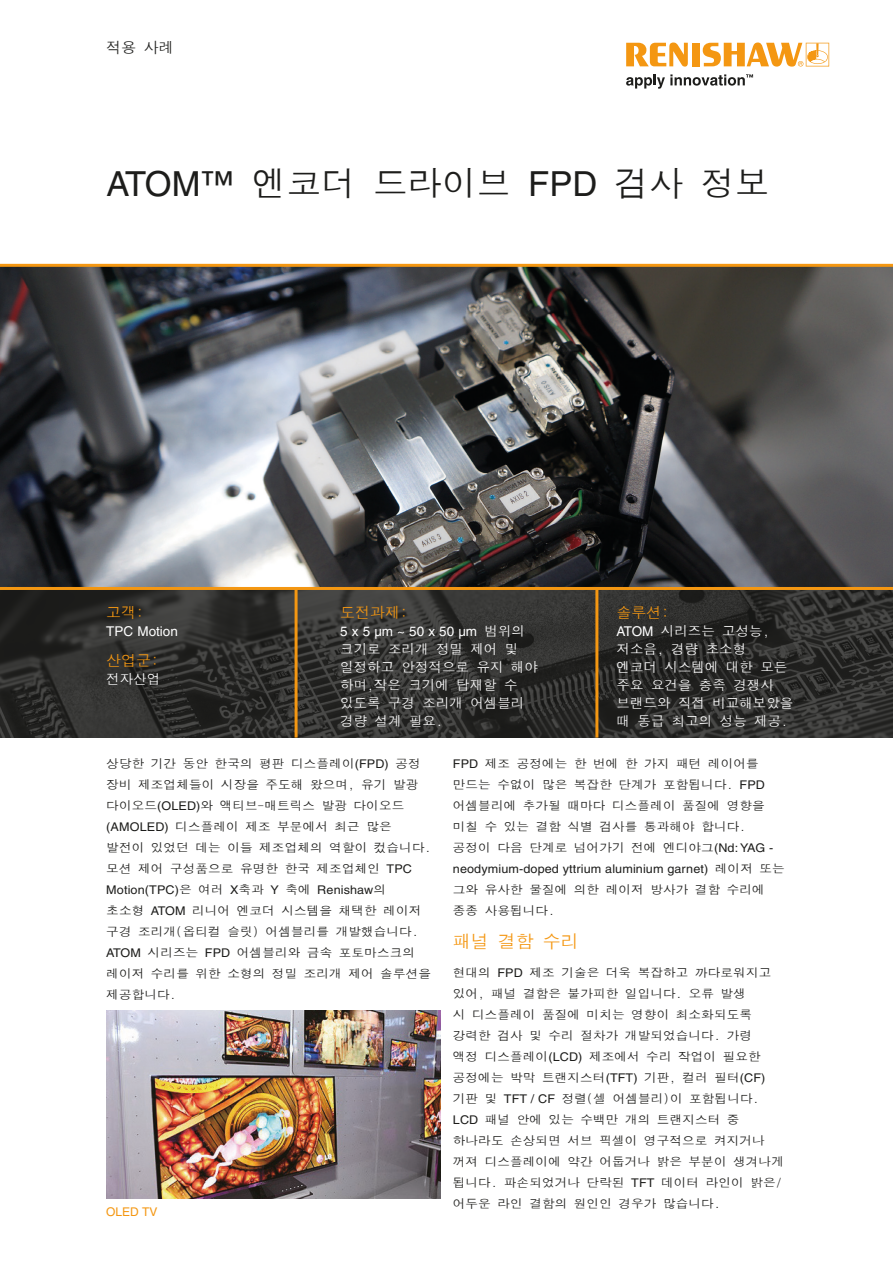
<style>
.page{position:relative;width:893px;height:1263px;background:#fff}
.page>*{position:absolute;margin:0;border:0;box-sizing:border-box;transform-origin:0 0}
.Case_study__Title_24{font:34.5px "Dotum Che";color:#1d1d1b}
.Main_body_heading_te{font:18px "Dotum Che";color:#f49712}
.Industry_box__Headin{font:15px "Dotum Che";color:#f49712}
.Case_study__Front_pa{font:15px "Dotum Che";color:#1d1d1b}
.Industry_box__Main_t{font:13.5px/18px "Dotum Che";color:#fff}
.Industry_box__Main_t-2{font:13.5px "Helvetica";color:#fff}
.t1{font:12px/21px "Dotum Che";letter-spacing:.01em;color:#1d1d1b;scale:1.05 1}
.Caption_text_7pt{font:12px "Helvetica";color:#f49712}
.s1{font-family:"Helvetica"}
</style>
<div class="page">
<svg style="left:0;top:590px;width:893px;height:147px;background:#2f2f2d"></svg>
<hr style="left:295px;top:589px;width:3px;height:148px;background:#f49712">
<hr style="left:595px;top:589px;width:3px;height:148px;background:#f49712">
<svg style="left:626px;top:43px;width:62px;height:24px"></svg>
<div style="left:692px;top:43px;width:8px;height:23px;background:#f49712"></div>
<svg style="left:703px;top:43px;width:126px;height:24px"></svg>
<svg style="left:626px;top:74px;width:127px;height:15px"></svg>
<img style="left:0;top:264px;width:893px;height:326px">
<img style="left:106px;top:1010px;width:334px;height:188px">
<p class="Case_study__Front_pa" style="left:106px;top:40px;width:69px">적용 사례</p>
<p class="Case_study__Title_24" style="left:106px;top:166px;width:665px"><span class="s1">ATOM™</span> 엔코더 드라이브 <span class="s1">FPD</span> 검사 정보</p>
<p class="Industry_box__Headin" style="left:106px;top:605px;width:39px">고객:</p>
<p class="Industry_box__Main_t-2" style="left:106px;top:623px;width:73px">TPC Motion</p>
<p class="Industry_box__Headin" style="left:106px;top:653px;width:54px">산업군:</p>
<p class="Industry_box__Main_t" style="left:106px;top:670px;width:55px">전자산업</p>
<p class="Industry_box__Headin" style="left:340px;top:605px;width:69px">도전과제:</p>
<p class="Industry_box__Main_t" style="left:340px;top:622px;width:199px"><span class="s1">5 x 5 μm ~ 50 x 50 μm</span> 범위의 크기로 조리개 정밀 제어 및 일정하고 안정적으로 유지 해야 하며,작은 크기에 탑재할 수 있도록 구경 조리개 어셈블리 경량 설계 필요.</p>
<p class="Industry_box__Headin" style="left:617px;top:605px;width:54px">솔루션:</p>
<p class="Industry_box__Main_t" style="left:617px;top:622px;width:178px"><span class="s1">ATOM</span> 시리즈는 고성능, 저소음, 경량 초소형<br>엔코더 시스템에 대한 모든 주요 요건을 충족 경쟁사 브랜드와 직접 비교해보았을 때 동급 최고의 성능 제공.</p>
<p class="t1" style="left:106px;top:753px;width:311px">상당한 기간 동안 한국의 평판 디스플레이<span class="s1">(FPD)</span> 공정 장비 제조업체들이 시장을 주도해 왔으며, 유기 발광 다이오드<span class="s1">(OLED)</span>와 액티브-매트릭스 발광 다이오드 <span class="s1">(AMOLED)</span> 디스플레이 제조 부문에서 최근 많은 발전이 있었던 데는 이들 제조업체의 역할이 컸습니다. 모션 제어 구성품으로 유명한 한국 제조업체인 <span class="s1">TPC<br>Motion(TPC)</span>은 여러 <span class="s1">X</span>축과 <span class="s1">Y</span> 축에 <span class="s1">Renishaw</span>의<br>초소형 <span class="s1">ATOM</span> 리니어 엔코더 시스템을 채택한 레이저 구경 조리개(옵티컬 슬릿) 어셈블리를 개발했습니다.<br><span class="s1">ATOM</span> 시리즈는 <span class="s1">FPD</span> 어셈블리와 금속 포토마스크의 레이저 수리를 위한 소형의 정밀 조리개 제어 솔루션을 제공합니다.</p>
<p class="t1" style="left:453px;top:753px;width:318px"><span class="s1">FPD</span> 제조 공정에는 한 번에 한 가지 패턴 레이어를 만드는 수없이 많은 복잡한 단계가 포함됩니다. <span class="s1">FPD </span>어셈블리에 추가될 때마다 디스플레이 품질에 영향을 미칠 수 있는 결함 식별 검사를 통과해야 합니다. 공정이 다음 단계로 넘어가기 전에 엔디야그<span class="s1">(Nd: YAG - neodymium-doped yttrium aluminium garnet)</span> 레이저 또는 그와 유사한 물질에 의한 레이저 방사가 결함 수리에 종종 사용됩니다.</p>
<p class="Main_body_heading_te" style="left:453px;top:932px;width:127px">패널 결함 수리</p>
<p class="t1" style="left:453px;top:962px;width:317px">현대의 <span class="s1">FPD</span> 제조 기술은 더욱 복잡하고 까다로워지고 있어, 패널 결함은 불가피한 일입니다. 오류 발생<br>시 디스플레이 품질에 미치는 영향이 최소화되도록 강력한 검사 및 수리 절차가 개발되었습니다. 가령<br>액정 디스플레이<span class="s1">(LCD)</span> 제조에서 수리 작업이 필요한 공정에는 박막 트랜지스터<span class="s1">(TFT)</span> 기판, 컬러 필터<span class="s1">(CF) </span>기판 및 <span class="s1">TFT / CF</span> 정렬(셀 어셈블리)이 포함됩니다.<br><span class="s1">LCD</span> 패널 안에 있는 수백만 개의 트랜지스터 중 하나라도 손상되면 서브 픽셀이 영구적으로 켜지거나 꺼져 디스플레이에 약간 어둡거나 밝은 부분이 생겨나게 됩니다. 파손되었거나 단락된 <span class="s1">TFT</span> 데이터 라인이 밝은/ 어두운 라인 결함의 원인인 경우가 많습니다.</p>
<p class="Caption_text_7pt" style="left:106px;top:1205px;width:53px">OLED TV</p>
</div>
